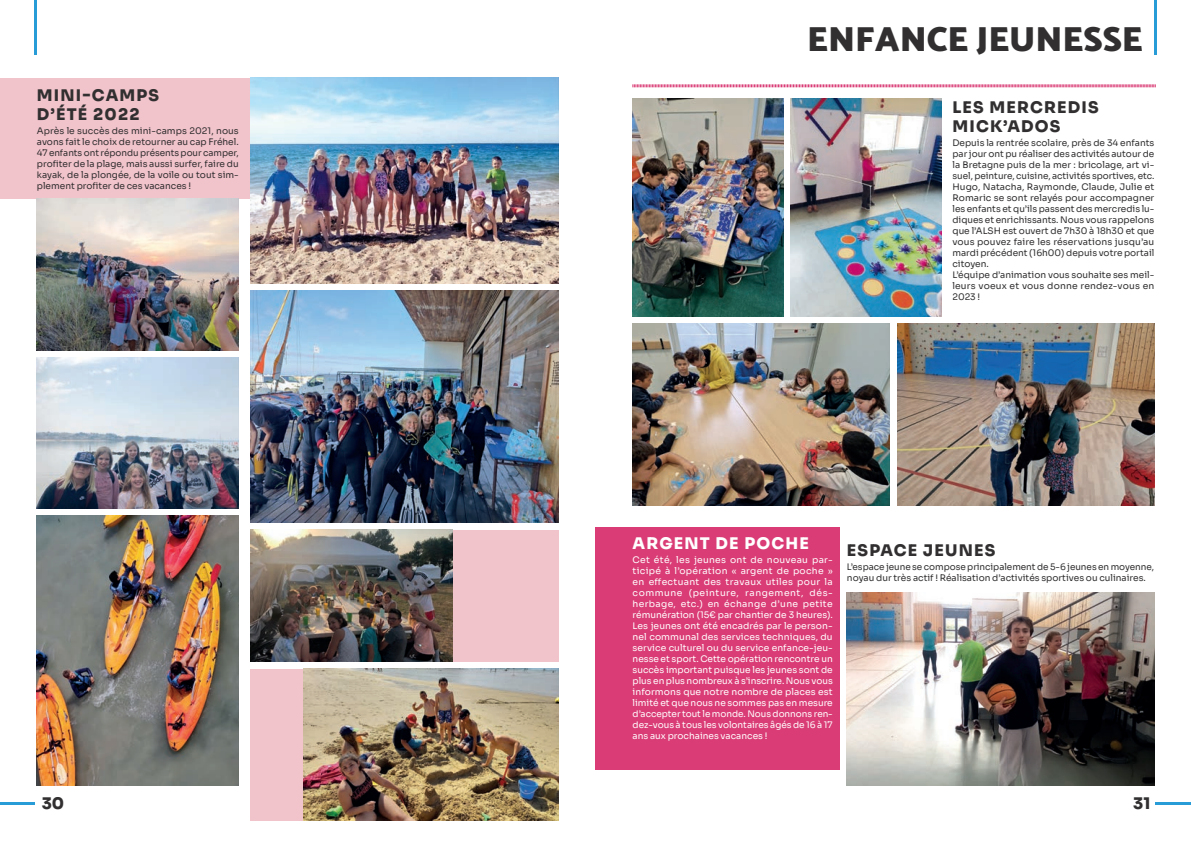
<style>
.page{position:relative;width:1191px;height:842px;background:#fff}
.page>*{position:absolute;margin:0;border:0;box-sizing:border-box;transform-origin:0 0}
.t1{font:900 35px "Catamaran";color:#312f30}
.Titre{font:800 16px/19.2px "Sora";letter-spacing:.075em;color:#312f30}
.Titre-2{font:800 16px "Sora";letter-spacing:.075em;color:#fff}
.Texte_Courant{font:9px/11px "Sora";color:#312f30;text-align:justify}
.Texte_Courant-2{font:9px/11px "Sora";color:#fff;text-align:justify}
</style>
<div class="page">
<svg style="left:632px;top:84px;width:523px;height:4px;background:#eb9cb9"></svg>
<hr style="left:34px;top:0;width:3px;height:54px;background:#289cd7">
<hr style="left:0;top:802px;width:35px;height:3px;background:#289cd7">
<hr style="left:1154px;top:0;width:3px;height:54px;background:#289cd7">
<hr style="left:1155px;top:802px;width:36px;height:3px;background:#289cd7">
<div style="left:0;top:78px;width:287px;height:120px;background:#f1c3cb"></div>
<div style="left:394px;top:530px;width:164px;height:132px;background:#f1c3cb"></div>
<div style="left:250px;top:669px;width:175px;height:152px;background:#f1c3cb"></div>
<img style="left:250px;top:78px;width:308px;height:205px">
<img style="left:250px;top:530px;width:202px;height:132px">
<img style="left:37px;top:357px;width:202px;height:152px">
<img style="left:303px;top:669px;width:255px;height:152px">
<img style="left:37px;top:198px;width:202px;height:152px">
<img style="left:37px;top:516px;width:202px;height:269px">
<img style="left:250px;top:291px;width:308px;height:231px">
<img style="left:790px;top:98px;width:151px;height:218px">
<img style="left:632px;top:98px;width:151px;height:218px">
<img style="left:897px;top:323px;width:257px;height:182px">
<img style="left:632px;top:323px;width:258px;height:182px">
<div style="left:595px;top:527px;width:245px;height:243px;background:#da3c75"></div>
<img style="left:847px;top:592px;width:307px;height:194px">
<p class="Titre" style="left:37px;top:84px;width:124px">MINI-CAMPS<br>D’ÉTÉ 2022</p>
<p class="Texte_Courant" style="left:37px;top:124px;width:203px">Après le succès des mini-camps 2021, nous avons fait le choix de retourner au cap Fréhel.<br>47 enfants ont répondu présents pour camper, profiter de la plage, mais aussi surfer, faire du kayak, de la plongée, de la voile ou tout sim&shy;plement profiter de ces vacances !</p>
<p class="t1" style="left:807px;top:13px;width:337px">ENFANCE JEUNESSE</p>
<p class="Titre" style="left:952px;top:96px;width:148px">LES MERCREDIS<br>MICK’ADOS</p>
<p class="Texte_Courant" style="left:952px;top:136px;width:203px">Depuis la rentrée scolaire, près de 34 enfants par jour ont pu réaliser des activités autour de la Bretagne puis de la mer : bricolage, art vi&shy;suel, peinture, cuisine, activités sportives, etc.<br>Hugo, Natacha, Raymonde, Claude, Julie et Romaric se sont relayés pour accompagner les enfants et qu’ils passent des mercredis lu&shy;diques et enrichissants. Nous vous rappelons que l’ALSH est ouvert de 7h30 à 18h30 et que vous pouvez faire les réservations jusqu’au mardi précédent (16h00) depuis votre portail citoyen.</p>
<p class="Texte_Courant" style="left:952px;top:268px;width:203px">L’équipe d’animation vous souhaite ses meil&shy;leurs voeux et vous donne rendez-vous en 2023 !</p>
<p class="Titre-2" style="left:632px;top:530px;width:178px">ARGENT DE POCHE</p>
<p class="Texte_Courant-2" style="left:632px;top:554px;width:202px">Cet été, les jeunes ont de nouveau par&shy;ticipé à l’opération « argent de poche » en effectuant des travaux utiles pour la commune (peinture, rangement, dés&shy;herbage, etc.) en échange d’une petite rémunération (15€ par chantier de 3 heures).<br>Les jeunes ont été encadrés par le person&shy;nel communal des services techniques, du service culturel ou du service enfance-jeu&shy;nesse et sport. Cette opération rencontre un succès important puisque les jeunes sont de plus en plus nombreux à s’inscrire. Nous vous informons que notre nombre de places est limité et que nous ne sommes pas en mesure d’accepter tout le monde. Nous donnons ren&shy;dez-vous à tous les volontaires âgés de 16 à 17 ans aux prochaines vacances !</p>
<p class="Titre" style="left:847px;top:540px;width:150px">ESPACE JEUNES</p>
<p class="Texte_Courant" style="left:847px;top:561px;width:309px">L’espace jeune se compose principalement de 5-6 jeunes en moyenne, noyau dur très actif ! Réalisation d’activités sportives ou culinaires.</p>
<h2 class="Titre" style="left:42px;top:793px;width:24px">30</h2>
<h2 class="Titre" style="left:1133px;top:793px;width:19px">31</h2>
</div>
